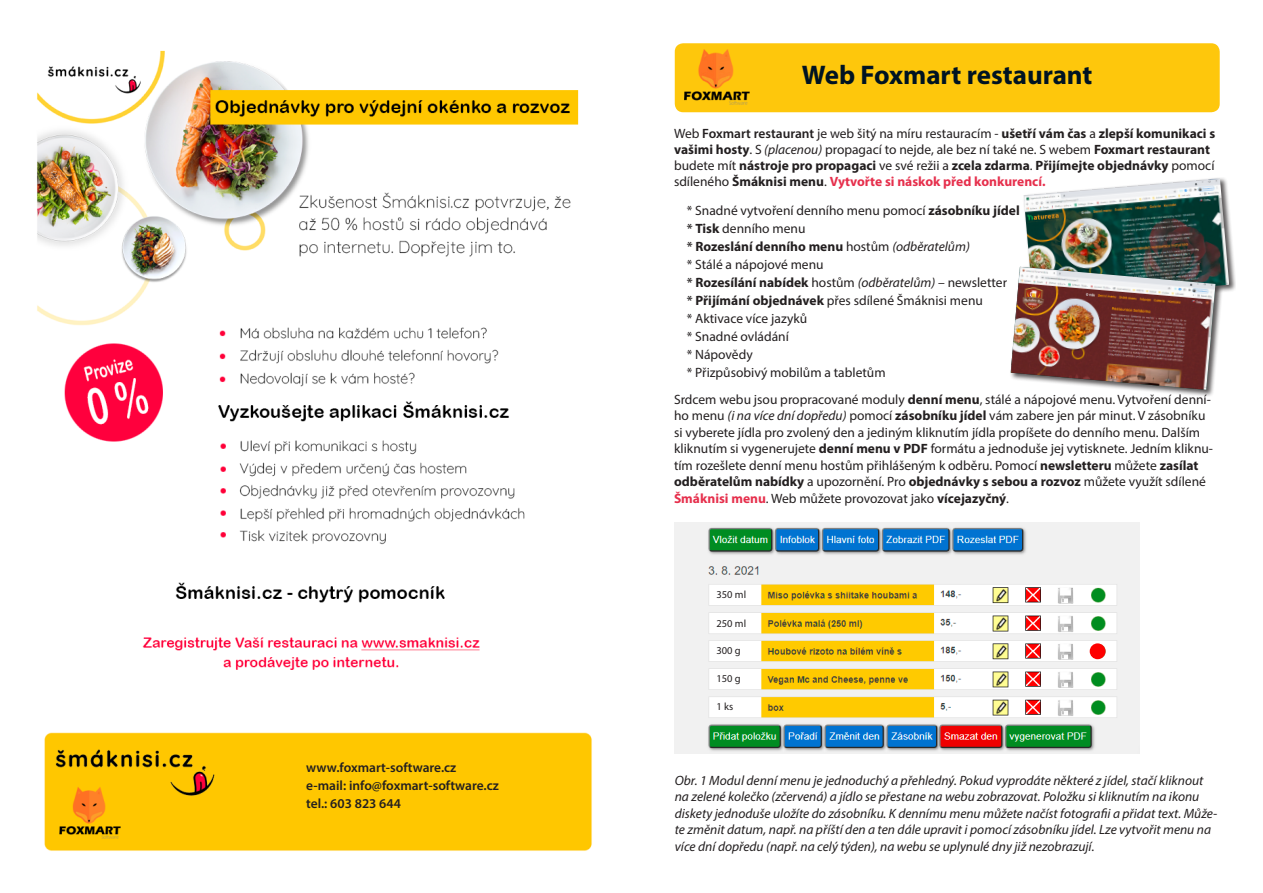
<style>
.page{position:relative;width:1263px;height:893px;background:#fff}
.page>*{position:absolute;margin:0;border:0;box-sizing:border-box;transform-origin:0 0}
.t1{font:700 27px "Myriad Pro";color:#001322}
.t2{font:13.5px/16.5px "Myriad Pro";color:#231f20}
.t3{font:italic 13.5px/16.5px "Myriad Pro";color:#231f20}
.t4{font:700 13.5px/16.2px "Myriad Pro";color:#231f20}
.t5{font:600 13.5px "Myriad Pro";color:#231f20}
.t6{font:10.5px "Myriad Pro";color:#231f20}
.s1{font-weight:400}
.s2{font-weight:600}
.s3{font-weight:400;font-style:italic}
.s4{color:#e62f4c}
.s5{font-weight:700}
.s6{font-style:italic}
.s7{font-weight:700;color:#e62f4c}
</style>
<div class="page">
<div style="left:675px;top:43px;width:545px;height:69px;background:#fec70c;border-radius:9px"></div>
<img style="left:684px;top:50px;width:66px;height:55px">
<img style="left:37px;top:50px;width:555px;height:801px">
<div style="left:277px;top:743px;width:198px;height:86px;background:#ffc700"></div>
<img style="left:674px;top:522px;width:465px;height:231px">
<div style="left:1022px;top:177px;width:214px;height:132px;background:#231f20;opacity:.75"></div>
<img style="left:1023px;top:178px;width:206px;height:124px">
<div style="left:1009px;top:266px;width:214px;height:131px;background:#231f20;opacity:.75"></div>
<img style="left:1011px;top:267px;width:204px;height:123px">
<div style="left:1090px;top:643px;width:15px;height:16px;background:#fe0000;border-radius:50%"></div>
<p class="t5" style="left:306px;top:759px;width:152px">www.foxmart-software.cz</p>
<p class="t5" style="left:306px;top:777px;width:194px">e-mail: info@foxmart-software.cz</p>
<p class="t5" style="left:306px;top:795px;width:96px">tel.: 603 823 644</p>
<p class="t1" style="left:802px;top:57px;width:292px">Web Foxmart restaurant</p>
<p class="t4" style="left:674px;top:125px;width:543px"><span class="s1">Web</span> <span class="s2">Foxmart restaurant</span> <span class="s1">je web šitý na míru restauracím -</span> ušetří vám čas <span class="s1">a</span> zlepší komunikaci s vašimi hosty<span class="s1">. S</span> <span class="s3">(placenou)</span> <span class="s1">propagací to nejde, ale bez ní také ne. S webem</span> Foxmart restaurant <span class="s1">budete mít</span> nástroje pro propagaci <span class="s1">ve své režii a</span> zcela zdarma<span class="s1">.</span> Přijímejte objednávky <span class="s1">pomocí sdíleného</span> Šmáknisi menu<span class="s1">.</span> <span class="s4">Vytvořte si náskok před konkurencí.</span></p>
<p class="t2" style="left:687px;top:202px;width:334px">* Snadné vytvoření denního menu pomocí <span class="s5">zásobníku jídel</span></p>
<p class="t2" style="left:687px;top:220px;width:120px"><span class="s2">*</span> <span class="s5">Tisk</span> denního menu</p>
<p class="t4" style="left:687px;top:238px;width:285px"><span class="s2">*</span> Rozeslání denního menu <span class="s1">hostům</span> <span class="s3">(odběratelům)</span></p>
<p class="t2" style="left:687px;top:256px;width:138px">* Stálé a nápojové menu</p>
<p class="t4" style="left:687px;top:274px;width:322px"><span class="s2">*</span> Rozesílání nabídek <span class="s1">hostům</span> <span class="s3">(odběratelům)</span> <span class="s1">– newsletter</span></p>
<p class="t2" style="left:687px;top:292px;width:298px"><span class="s2">*</span> <span class="s5">Přijímání objednávek</span> přes sdílené Šmáknisi menu</p>
<p class="t2" style="left:687px;top:310px;width:122px">* Aktivace více jazyků</p>
<p class="t2" style="left:687px;top:328px;width:104px">* Snadné ovládání</p>
<p class="t2" style="left:687px;top:346px;width:67px">* Nápovědy</p>
<p class="t2" style="left:687px;top:364px;width:200px">* Přizpůsobivý mobilům a tabletům</p>
<p class="t2" style="left:674px;top:391px;width:541px">Srdcem webu jsou propracované moduly <span class="s5">denní menu</span>, stálé a nápojové menu. Vytvoření denní&shy;ho menu <span class="s6">(i na více dní dopředu)</span> pomocí <span class="s5">zásobníku jídel</span> vám zabere jen pár minut. V zásobníku si vyberete jídla pro zvolený den a jediným kliknutím jídla propíšete do denního menu. Dalším kliknutím si vygenerujete <span class="s5">denní menu v PDF</span> formátu a jednoduše jej vytisknete. Jedním kliknu&shy;tím rozešlete denní menu hostům přihlášeným k odběru. Pomocí <span class="s5">newsletteru</span> můžete <span class="s5">zasílat odběratelům nabídky</span> a upozornění. Pro <span class="s5">objednávky s sebou a rozvoz</span> můžete využít sdílené <span class="s7">Šmáknisi menu</span>. Web můžete provozovat jako <span class="s5">vícejazyčný</span>.</p>
<p class="t6" style="left:716px;top:588px;width:31px">350 ml</p>
<p class="t6" style="left:716px;top:617px;width:31px">250 ml</p>
<p class="t6" style="left:716px;top:644px;width:26px">300 g</p>
<p class="t6" style="left:716px;top:672px;width:26px">150 g</p>
<p class="t6" style="left:716px;top:700px;width:18px">1 ks</p>
<p class="t3" style="left:675px;top:772px;width:544px">Obr. 1 Modul denní menu je jednoduchý a přehledný. Pokud vyprodáte některé z jídel, stačí kliknout na zelené kolečko (zčervená) a jídlo se přestane na webu zobrazovat. Položku si kliknutím na ikonu diskety jednoduše uložíte do zásobníku. K dennímu menu můžete načíst fotografii a přidat text. Může&shy;te změnit datum, např. na příští den a ten dále upravit i pomocí zásobníku jídel. Lze vytvořit menu na více dní dopředu (např. na celý týden), na webu se uplynulé dny již nezobrazují.</p>
</div>
